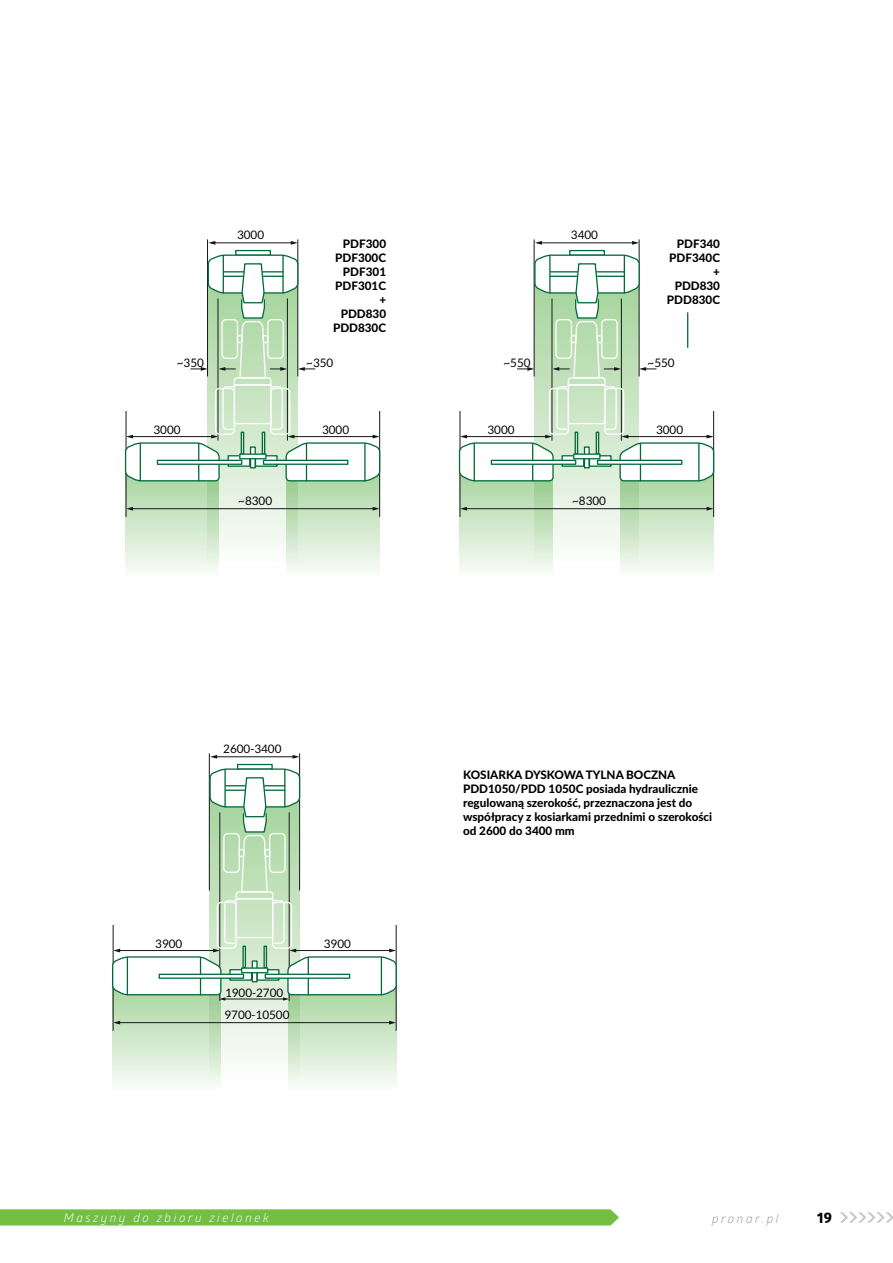
<style>
.page{position:relative;width:893px;height:1263px;background:#fff}
.page>*{position:absolute;margin:0;border:0;box-sizing:border-box;transform-origin:0 0}
.t1{font:700 15px "Globerx";color:#000}
.t2{font:italic 12px "Glober";letter-spacing:.21em;color:#fff}
.t3{font:italic 12px "Glober";letter-spacing:.215em;color:#939598}
.t4{font:800 11.7px/14px "Lato";color:#000;text-align:right}
.t5{font:11.7px "Lato";color:#000}
</style>
<div class="page">
<svg style="left:0;top:1209px;width:619px;height:16px;background:#76c049"></svg>
<svg style="left:840px;top:1212px;width:53px;height:11px"></svg>
<svg style="left:219px;top:482px;width:67px;height:62px"></svg>
<svg style="left:553px;top:482px;width:67px;height:62px"></svg>
<svg style="left:286px;top:482px;width:94px;height:88px;background:#d0e7ca"></svg>
<svg style="left:126px;top:482px;width:93px;height:88px;background:#d0e7ca"></svg>
<hr style="left:298px;top:239px;width:1px;height:137px;background:#131718">
<hr style="left:207px;top:239px;width:1px;height:137px;background:#131718">
<hr style="left:379px;top:411px;width:1px;height:106px;background:#131718">
<hr style="left:126px;top:411px;width:1px;height:106px;background:#131718">
<hr style="left:214px;top:243px;width:78px;height:1px;background:#131718">
<svg style="left:208px;top:241px;width:7px;height:4px"></svg>
<svg style="left:291px;top:241px;width:7px;height:4px"></svg>
<hr style="left:132px;top:508px;width:242px;height:1px;background:#131718">
<svg style="left:126px;top:507px;width:7px;height:4px"></svg>
<svg style="left:373px;top:507px;width:7px;height:4px"></svg>
<svg style="left:620px;top:482px;width:94px;height:88px;background:#cfe6c9"></svg>
<svg style="left:460px;top:482px;width:93px;height:88px;background:#cfe7c9"></svg>
<hr style="left:639px;top:239px;width:1px;height:137px;background:#131718">
<hr style="left:534px;top:239px;width:1px;height:137px;background:#131718">
<hr style="left:713px;top:411px;width:1px;height:106px;background:#131718">
<hr style="left:460px;top:411px;width:1px;height:106px;background:#131718">
<hr style="left:541px;top:243px;width:92px;height:1px;background:#131718">
<svg style="left:535px;top:241px;width:7px;height:4px"></svg>
<svg style="left:632px;top:241px;width:7px;height:4px"></svg>
<hr style="left:466px;top:508px;width:242px;height:1px;background:#131718">
<svg style="left:460px;top:507px;width:7px;height:4px"></svg>
<svg style="left:707px;top:507px;width:7px;height:4px"></svg>
<div style="left:235px;top:250px;width:36px;height:6px;border:1px solid #02693a"></div>
<svg style="left:124px;top:254px;width:257px;height:228px"></svg>
<hr style="left:140px;top:443px;width:1px;height:38px;background:#02693a">
<hr style="left:198px;top:444px;width:1px;height:37px;background:#02693a">
<svg style="left:230px;top:457px;width:18px;height:8px"></svg>
<div style="left:228px;top:455px;width:22px;height:12px;border:1px solid #02693a"></div>
<hr style="left:157px;top:460px;width:85px;height:4px;background:#fff">
<div style="left:157px;top:460px;width:85px;height:5px;border:1px solid #02693a"></div>
<div style="left:240px;top:454px;width:26px;height:5px;background:#fff"></div>
<div style="left:239px;top:453px;width:28px;height:6px;border:1px solid #02693a"></div>
<div style="left:569px;top:250px;width:36px;height:6px;border:1px solid #02693a"></div>
<svg style="left:458px;top:254px;width:257px;height:228px"></svg>
<hr style="left:474px;top:443px;width:1px;height:38px;background:#02693a">
<hr style="left:532px;top:444px;width:1px;height:37px;background:#02693a">
<svg style="left:563px;top:457px;width:19px;height:8px"></svg>
<div style="left:561px;top:455px;width:23px;height:12px;border:1px solid #02693a"></div>
<hr style="left:491px;top:460px;width:85px;height:4px;background:#fff">
<div style="left:491px;top:460px;width:85px;height:5px;border:1px solid #02693a"></div>
<div style="left:574px;top:454px;width:26px;height:5px;background:#fff"></div>
<div style="left:573px;top:453px;width:27px;height:6px;border:1px solid #02693a"></div>
<svg style="left:221px;top:1001px;width:67px;height:57px"></svg>
<svg style="left:288px;top:1001px;width:108px;height:83px;background:#d2e8cd"></svg>
<svg style="left:113px;top:1001px;width:108px;height:83px;background:#d2e8cd"></svg>
<hr style="left:299px;top:753px;width:1px;height:137px;background:#131718">
<hr style="left:209px;top:753px;width:1px;height:137px;background:#131718">
<hr style="left:396px;top:925px;width:1px;height:106px;background:#131718">
<hr style="left:113px;top:925px;width:1px;height:106px;background:#131718">
<hr style="left:216px;top:756px;width:78px;height:1px;background:#131718">
<svg style="left:210px;top:755px;width:7px;height:4px"></svg>
<svg style="left:293px;top:755px;width:7px;height:4px"></svg>
<hr style="left:119px;top:1022px;width:271px;height:1px;background:#131718">
<svg style="left:113px;top:1021px;width:7px;height:3px"></svg>
<svg style="left:389px;top:1021px;width:7px;height:3px"></svg>
<div style="left:237px;top:764px;width:36px;height:6px;border:1px solid #02693a"></div>
<svg style="left:112px;top:768px;width:285px;height:233px"></svg>
<hr style="left:127px;top:957px;width:1px;height:38px;background:#02693a">
<hr style="left:200px;top:957px;width:1px;height:38px;background:#02693a">
<svg style="left:231px;top:971px;width:19px;height:8px"></svg>
<div style="left:229px;top:969px;width:23px;height:12px;border:1px solid #02693a"></div>
<hr style="left:159px;top:974px;width:84px;height:4px;background:#fff">
<div style="left:159px;top:974px;width:85px;height:5px;border:1px solid #02693a"></div>
<div style="left:242px;top:968px;width:26px;height:5px;background:#fff"></div>
<div style="left:241px;top:967px;width:27px;height:6px;border:1px solid #02693a"></div>
<p class="t5" style="left:237px;top:229px;width:29px">3000</p>
<p class="t4" style="left:333px;top:237px;width:55px">PDF300<br>PDF300C<br>PDF301<br>PDF301C +<br>PDD830<br>PDD830C</p>
<p class="t5" style="left:571px;top:229px;width:29px">3400</p>
<p class="t4" style="left:667px;top:237px;width:55px">PDF340<br>PDF340C +<br>PDD830<br>PDD830C</p>
<p class="t5" style="left:177px;top:356px;width:29px">~350</p>
<p class="t5" style="left:306px;top:356px;width:29px">~350</p>
<p class="t5" style="left:503px;top:356px;width:29px">~550</p>
<p class="t5" style="left:648px;top:356px;width:29px">~550</p>
<p class="t5" style="left:153px;top:423px;width:29px">3000</p>
<p class="t5" style="left:322px;top:423px;width:29px">3000</p>
<p class="t5" style="left:487px;top:423px;width:29px">3000</p>
<p class="t5" style="left:656px;top:423px;width:29px">3000</p>
<p class="t5" style="left:238px;top:494px;width:35px">~8300</p>
<p class="t5" style="left:572px;top:494px;width:35px">~8300</p>
<p class="t5" style="left:223px;top:743px;width:60px">2600-3400</p>
<p class="t5" style="left:155px;top:937px;width:29px">3900</p>
<p class="t5" style="left:225px;top:986px;width:60px">1900-2700</p>
<p class="t5" style="left:224px;top:1008px;width:66px">9700-10500</p>
<p class="t5" style="left:324px;top:937px;width:29px">3900</p>
<p class="t4" style="left:463px;top:768px;width:251px;text-align:left">KOSIARKA DYSKOWA TYLNA BOCZNA PDD1050/PDD 1050C posiada hydraulicznie regulowaną szerokość, przeznaczona jest do współpracy z kosiarkami przednimi o szerokości od 2600 do 3400 mm</p>
<p class="t2" style="left:64px;top:1209px;width:207px">Maszyny do zbioru zielonek</p>
<p class="t3" style="left:712px;top:1210px;width:68px">pronar.pl</p>
<p class="t1" style="left:817px;top:1207px;width:16px">19</p>
</div>
